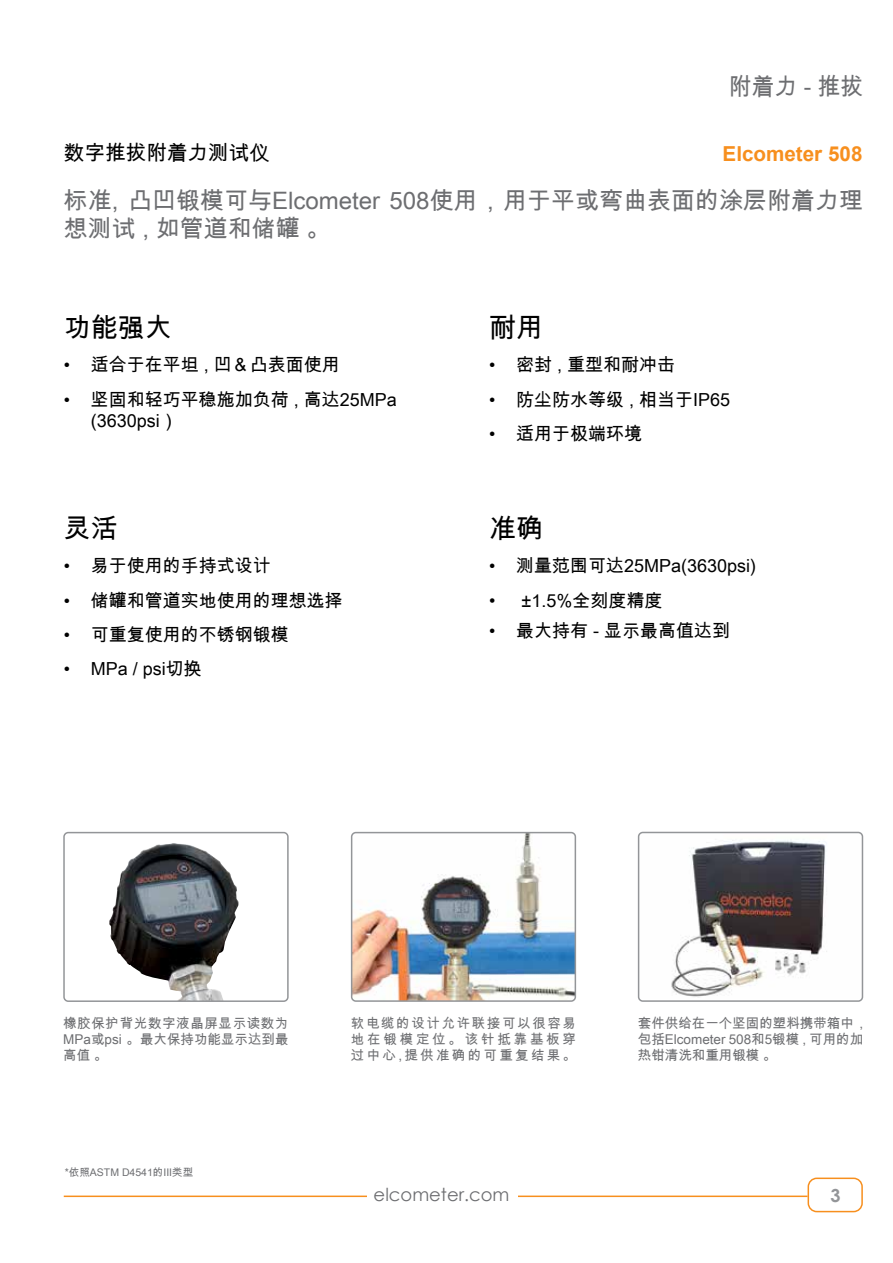
<style>
.page{position:relative;width:893px;height:1263px;background:#fff}
.page>*{position:absolute;margin:0;border:0;box-sizing:border-box;transform-origin:0 0}
.t1{font:27px "Arial Unicode MS";color:#000}
.t2{font:24px/28.8px "Arial Unicode MS";color:#6d6e71}
.t3{font:24px "Arial Unicode MS";color:#6d6e71;scale:.95 1}
.t4{font:700 20.7px "Arial";color:#f78f1e}
.t5{font:20.7px "Arial Unicode MS";color:#000}
.t6{font:18px/21.6px "Arial Unicode MS";color:#000}
.t7{font:18px "Century Gothic";color:#6d6e71}
.t8{font:700 18px "Century Gothic";color:#939598}
.t9{font:13.5px/16.2px "Arial Unicode MS";color:#6d6e71;text-align:justify}
.t10{font:10.5px "Arial Unicode MS";color:#6d6e71}
.s1{font-family:"Arial"}
</style>
<div class="page">
<div style="left:807px;top:1177px;width:56px;height:35px;border:2px solid #f78f1e;border-radius:9px"></div>
<hr style="left:64px;top:1195px;width:743px;height:2px;background:#f78f1e">
<div style="left:367px;top:1177px;width:150px;height:48px;background:#fff"></div>
<img style="left:354px;top:835px;width:219px;height:164px">
<div style="left:351px;top:832px;width:225px;height:170px;border:2px solid #939598;border-radius:4px"></div>
<img style="left:109px;top:843px;width:130px;height:156px">
<div style="left:63px;top:832px;width:226px;height:170px;border:2px solid #939598;border-radius:4px"></div>
<img style="left:671px;top:832px;width:191px;height:165px">
<div style="left:638px;top:832px;width:225px;height:170px;border:2px solid #939598;border-radius:4px"></div>
<h2 class="t3" style="left:729px;top:69px;width:143px">附着力 - 推拔</h2>
<p class="t5" style="left:64px;top:138px;width:208px">数字推拔附着力测试仪</p>
<p class="t4" style="left:723px;top:139px;width:141px">Elcometer 508</p>
<h2 class="t2" style="left:64px;top:185px;width:801px">标准, 凸凹锻模可与Elcometer 508使用 , 用于平或弯曲表面的涂层附着力理想测试 , 如管道和储罐 。</h2>
<h1 class="t1" style="left:64px;top:308px;width:109px">功能强大</h1>
<p class="t6" style="left:64px;top:354px;width:278px">• 适合于在平坦 , 凹＆凸表面使用</p>
<p class="t6" style="left:91px;top:388px;width:308px;text-indent:-27px">• 坚固和轻巧平稳施加负荷 , 高达25MPa (3630psi）</p>
<h1 class="t1" style="left:64px;top:509px;width:55px">灵活</h1>
<p class="t6" style="left:64px;top:555px;width:208px">• 易于使用的手持式设计</p>
<p class="t6" style="left:64px;top:589px;width:280px">• 储罐和管道实地使用的理想选择</p>
<p class="t6" style="left:64px;top:623px;width:226px">• 可重复使用的不锈钢锻模</p>
<p class="t6" style="left:64px;top:658px;width:140px">• MPa / psi切换</p>
<h1 class="t1" style="left:489px;top:308px;width:55px">耐用</h1>
<p class="t6" style="left:489px;top:354px;width:188px">• 密封 , 重型和耐冲击</p>
<p class="t6" style="left:489px;top:388px;width:243px">• 防尘防水等级 , 相当于IP65</p>
<p class="t6" style="left:489px;top:423px;width:154px">• 适用于极端环境</p>
<h1 class="t1" style="left:489px;top:509px;width:55px">准确</h1>
<p class="t6" style="left:489px;top:555px;width:269px">• 测量范围可达25MPa(3630psi)</p>
<p class="t6" style="left:489px;top:589px;width:175px"><span class="s1">•</span> ±1.5%全刻度精度</p>
<p class="t6" style="left:489px;top:619px;width:243px">• 最大持有 - 显示最高值达到</p>
<p class="t9" style="left:63px;top:1014px;width:227px">橡胶保护背光数字液晶屏显示读数为MPa或psi 。最大保持功能显示达到最高值 。</p>
<p class="t10" style="left:65px;top:1165px;width:130px">*依照ASTM D4541的III类型</p>
<p class="t9" style="left:351px;top:1014px;width:227px">软电缆的设计允许联接可以很容易地在锻模定位。该针抵靠基板穿过中心,提供准确的可重复结果。</p>
<p class="t9" style="left:638px;top:1014px;width:227px">套件供给在一个坚固的塑料携带箱中 ,包括Elcometer 508和5锻模 , 可用的加热钳清洗和重用锻模 。</p>
<p class="t7" style="left:374px;top:1181px;width:137px">elcometer.com</p>
<p class="t8" style="left:830px;top:1181px;width:12px">3</p>
</div>
